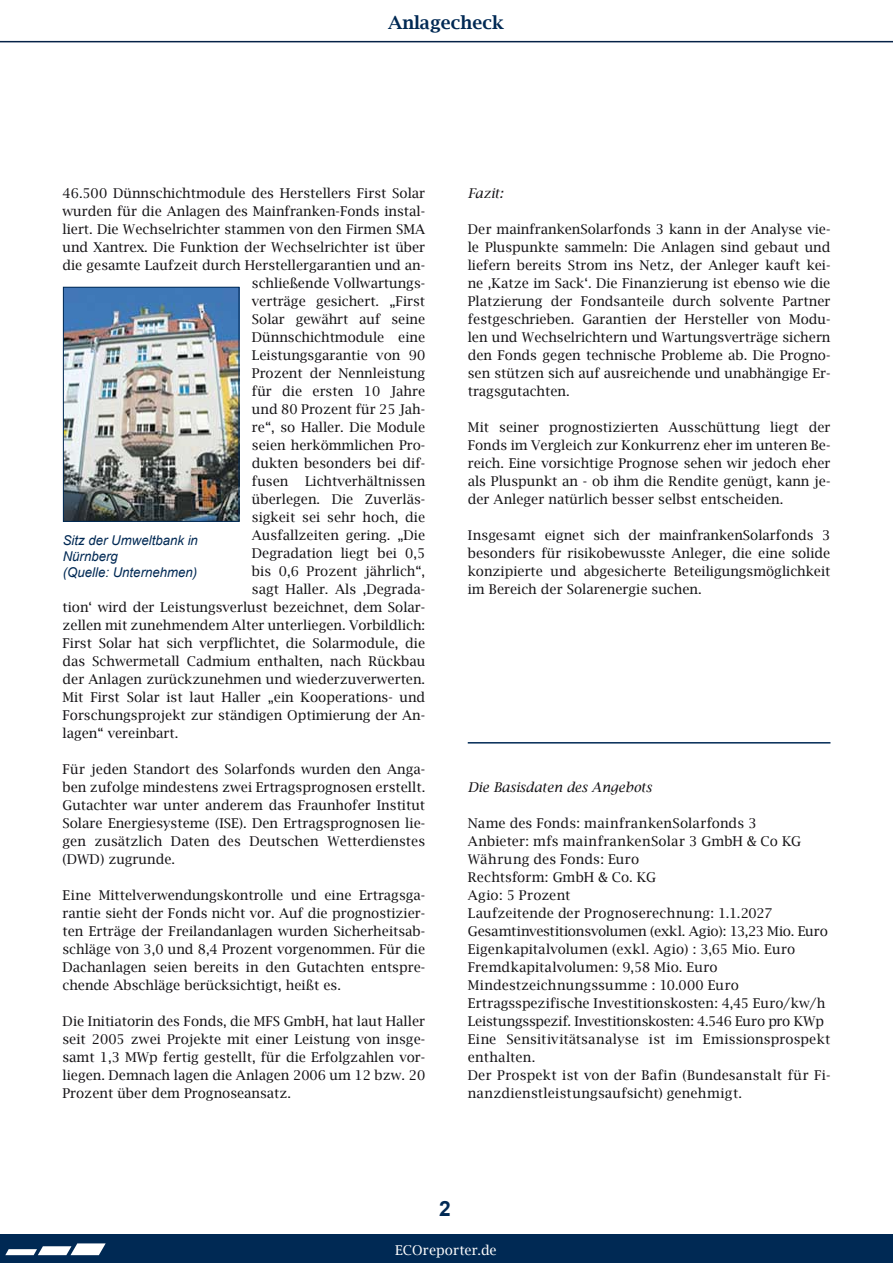
<style>
.page{position:relative;width:893px;height:1263px;background:#fff}
.page>*{position:absolute;margin:0;border:0;box-sizing:border-box;transform-origin:0 0}
.t1{font:700 21px "Arial";color:#002954}
.t2{font:600 18px "Lucida Bright";color:#002954}
.t3{font:13.5px/18px "Lucida Bright";color:#141215;text-align:justify}
.t4{font:italic 13.5px/16.2px "Arial";color:#002954}
.t5{font:italic 13.5px "Lucida Bright";color:#141215}
.t6{font:13.5px "Lucida Bright";color:#fff}
</style>
<div class="page">
<div style="left:0;top:1234px;width:893px;height:29px;background:#002954"></div>
<svg style="left:0;top:40px;width:893px;height:2px;background:#78879b"></svg>
<svg style="left:5px;top:1243px;width:101px;height:12px"></svg>
<hr style="left:468px;top:742px;width:362px;height:1px;background:#002954">
<img style="left:65px;top:289px;width:172px;height:231px">
<div style="left:63px;top:287px;width:176px;height:235px;border:1px solid #002954"></div>
<h2 class="t2" style="left:388px;top:12px;width:117px">Anlagecheck</h2>
<p class="t3" style="left:63px;top:184px;width:364px">46.500 Dünnschichtmodule des Herstellers First Solar</p>
<p class="t3" style="left:63px;top:202px;width:364px">wurden für die Anlagen des Mainfranken-Fonds instal-</p>
<p class="t3" style="left:63px;top:220px;width:364px">liert. Die Wechselrichter stammen von den Firmen SMA</p>
<p class="t3" style="left:63px;top:238px;width:364px">und Xantrex. Die Funktion der Wechselrichter ist über</p>
<p class="t3" style="left:63px;top:256px;width:364px">die gesamte Laufzeit durch Herstellergarantien und an-</p>
<p class="t3" style="left:252px;top:274px;width:175px">schließende Vollwartungs-</p>
<p class="t3" style="left:252px;top:292px;width:175px">verträge gesichert. „First</p>
<p class="t3" style="left:252px;top:310px;width:175px">Solar gewährt auf seine</p>
<p class="t3" style="left:252px;top:328px;width:175px">Dünnschichtmodule eine</p>
<p class="t3" style="left:252px;top:346px;width:175px">Leistungsgarantie von 90</p>
<p class="t3" style="left:252px;top:364px;width:175px">Prozent der Nennleistung</p>
<p class="t3" style="left:252px;top:382px;width:175px">für die ersten 10 Jahre</p>
<p class="t3" style="left:252px;top:400px;width:175px">und 80 Prozent für 25 Jah-</p>
<p class="t3" style="left:252px;top:418px;width:175px">re“, so Haller. Die Module</p>
<p class="t3" style="left:252px;top:436px;width:175px">seien herkömmlichen Pro-</p>
<p class="t3" style="left:252px;top:454px;width:175px">dukten besonders bei dif-</p>
<p class="t3" style="left:252px;top:472px;width:175px">fusen Lichtverhältnissen</p>
<p class="t3" style="left:252px;top:490px;width:175px">überlegen. Die Zuverläs-</p>
<p class="t3" style="left:252px;top:508px;width:175px">sigkeit sei sehr hoch, die</p>
<p class="t3" style="left:252px;top:526px;width:175px">Ausfallzeiten gering. „Die</p>
<p class="t3" style="left:252px;top:544px;width:175px">Degradation liegt bei 0,5</p>
<p class="t3" style="left:252px;top:562px;width:175px">bis 0,6 Prozent jährlich“,</p>
<p class="t3" style="left:252px;top:580px;width:175px">sagt Haller. Als ‚Degrada-</p>
<p class="t3" style="left:63px;top:598px;width:364px">tion‘ wird der Leistungsverlust bezeichnet, dem Solar-</p>
<p class="t3" style="left:63px;top:616px;width:364px">zellen mit zunehmendem Alter unterliegen. Vorbildlich:</p>
<p class="t3" style="left:63px;top:634px;width:364px">First Solar hat sich verpflichtet, die Solarmodule, die</p>
<p class="t3" style="left:63px;top:652px;width:364px">das Schwermetall Cadmium enthalten, nach Rückbau</p>
<p class="t3" style="left:63px;top:670px;width:364px">der Anlagen zurückzunehmen und wiederzuverwerten.</p>
<p class="t3" style="left:63px;top:688px;width:364px">Mit First Solar ist laut Haller „ein Kooperations- und</p>
<p class="t3" style="left:63px;top:706px;width:364px">Forschungsprojekt zur ständigen Optimierung der An-</p>
<p class="t3" style="left:63px;top:724px;width:117px">lagen“ vereinbart.</p>
<p class="t3" style="left:63px;top:760px;width:364px">Für jeden Standort des Solarfonds wurden den Anga&shy;ben zufolge mindestens zwei Ertragsprognosen erstellt.<br>Gutachter war unter anderem das Fraunhofer Institut Solare Energiesysteme (ISE). Den Ertragsprognosen lie&shy;gen zusätzlich Daten des Deutschen Wetterdienstes (DWD) zugrunde.</p>
<p class="t3" style="left:63px;top:886px;width:364px">Eine Mittelverwendungskontrolle und eine Ertragsga&shy;rantie sieht der Fonds nicht vor. Auf die prognostizier&shy;ten Erträge der Freilandanlagen wurden Sicherheitsab&shy;schläge von 3,0 und 8,4 Prozent vorgenommen. Für die Dachanlagen seien bereits in den Gutachten entspre&shy;chende Abschläge berücksichtigt, heißt es.</p>
<p class="t3" style="left:63px;top:1012px;width:364px">Die Initiatorin des Fonds, die MFS GmbH, hat laut Haller seit 2005 zwei Projekte mit einer Leistung von insge&shy;samt 1,3 MWp fertig gestellt, für die Erfolgzahlen vor&shy;liegen. Demnach lagen die Anlagen 2006 um 12 bzw. 20<br>Prozent über dem Prognoseansatz.</p>
<p class="t4" style="left:63px;top:532px;width:137px">Sitz der Umweltbank in<br>Nürnberg<br>(Quelle: Unternehmen)</p>
<p class="t5" style="left:468px;top:185px;width:37px">Fazit:</p>
<p class="t3" style="left:468px;top:220px;width:364px">Der mainfrankenSolarfonds 3 kann in der Analyse vie&shy;le Pluspunkte sammeln: Die Anlagen sind gebaut und liefern bereits Strom ins Netz, der Anleger kauft kei&shy;ne ‚Katze im Sack‘. Die Finanzierung ist ebenso wie die Platzierung der Fondsanteile durch solvente Partner festgeschrieben. Garantien der Hersteller von Modu&shy;len und Wechselrichtern und Wartungsverträge sichern den Fonds gegen technische Probleme ab. Die Progno&shy;sen stützen sich auf ausreichende und unabhängige Er&shy;tragsgutachten.</p>
<p class="t3" style="left:468px;top:418px;width:364px">Mit seiner prognostizierten Ausschüttung liegt der Fonds im Vergleich zur Konkurrenz eher im unteren Be&shy;reich. Eine vorsichtige Prognose sehen wir jedoch eher als Pluspunkt an - ob ihm die Rendite genügt, kann je&shy;der Anleger natürlich besser selbst entscheiden.</p>
<p class="t3" style="left:468px;top:526px;width:364px">Insgesamt eignet sich der mainfrankenSolarfonds 3 besonders für risikobewusste Anleger, die eine solide konzipierte und abgesicherte Beteiligungsmöglichkeit im Bereich der Solarenergie suchen.</p>
<p class="t5" style="left:468px;top:779px;width:185px">Die Basisdaten des Angebots</p>
<p class="t3" style="left:468px;top:814px;width:364px;text-align:left">Name des Fonds: mainfrankenSolarfonds 3<br>Anbieter: mfs mainfrankenSolar 3 GmbH &amp; Co KG Währung des Fonds: Euro<br>Rechtsform: GmbH &amp; Co. KG<br>Agio: 5 Prozent<br>Laufzeitende der Prognoserechnung: 1.1.2027<br>Gesamtinvestitionsvolumen (exkl. Agio): 13,23 Mio. Euro Eigenkapitalvolumen (exkl. Agio) : 3,65 Mio. Euro Fremdkapitalvolumen: 9,58 Mio. Euro Mindestzeichnungssumme : 10.000 Euro Ertragsspezifische Investitionskosten: 4,45 Euro/kw/h Leistungsspezif. Investitionskosten: 4.546 Euro pro KWp Eine Sensitivitätsanalyse ist im Emissionsprospekt enthalten.<br>Der Prospekt ist von der Bafin (Bundesanstalt für Fi&shy;nanzdienstleistungsaufsicht) genehmigt.</p>
<h1 class="t1" style="left:439px;top:1197px;width:13px">2</h1>
<p class="t6" style="left:395px;top:1242px;width:103px">ECOreporter.de</p>
</div>
